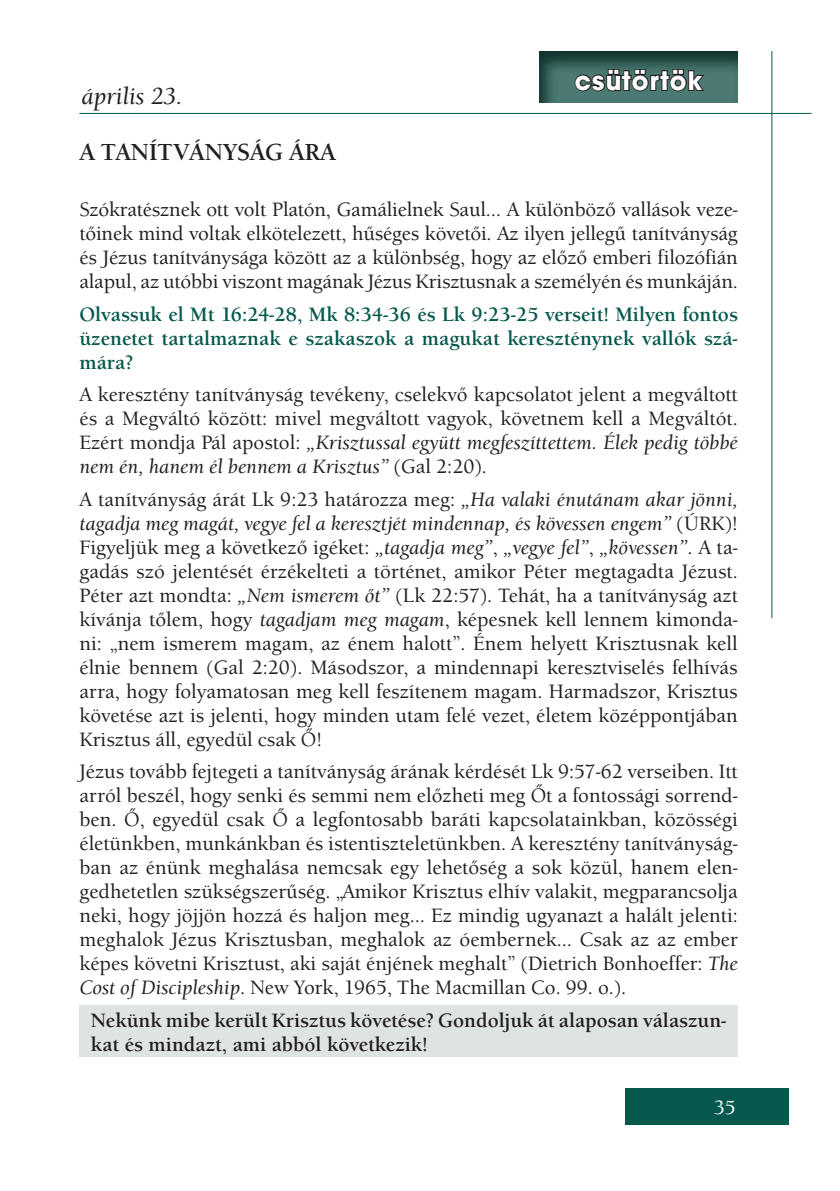
<style>
.page{position:relative;width:840px;height:1191px;background:#fff}
.page>*{position:absolute;margin:0;border:0;box-sizing:border-box;transform-origin:0 0}
.t1{font:700 28px "Avant Gar Got Itc TEE";letter-spacing:.04em;color:#fff}
.t2{font:700 24px "Berkeley Old Sty Itc TEE";color:#231f20}
.t3{font:italic 500 24px "Berkeley Old Sty Itc TEE";color:#231f20}
.t4{font:500 20px/24px "Berkeley Old Sty Itc TEE";color:#231f20;text-align:justify}
.t5{font:700 20px/24px "Berkeley Old Sty Itc TEE";color:#05584c;text-align:justify}
.t6{font:700 20px/24px "Berkeley Old Sty Itc TEE";color:#231f20}
.t7{font:500 20px "Berkeley Old Sty Itc TEE";color:#fff}
.s1{font-style:italic}
</style>
<div class="page">
<div style="left:624px;top:1089px;width:164px;height:36px;background:#05584c"></div>
<hr style="left:79px;top:113px;width:732px;height:1px;background:#05584c">
<hr style="left:771px;top:51px;width:1px;height:567px;background:#05584c">
<svg style="left:539px;top:51px;width:199px;height:52px;background:#356059"></svg>
<div style="left:79px;top:1005px;width:658px;height:51px;background:#dee4e3"></div>
<svg style="left:573px;top:68px;width:133px;height:25px;background:#39534f"></svg>
<p class="t3" style="left:81px;top:82px;width:102px">április 23.</p>
<p class="t2" style="left:79px;top:138px;width:257px">A TANÍTVÁNYSÁG ÁRA</p>
<h1 class="t1" style="left:574px;top:63px;width:128px">csütörtök</h1>
<p class="t4" style="left:79px;top:197px;width:659px">Szókratésznek ott volt Platón, Gamálielnek Saul… A különböző vallások veze&shy;tőinek mind voltak elkötelezett, hűséges követői. Az ilyen jellegű tanítványság és Jézus tanítványsága között az a különbség, hogy az előző emberi filozófián alapul, az utóbbi viszont magának Jézus Krisztusnak a személyén és munkáján.</p>
<p class="t5" style="left:79px;top:302px;width:659px">Olvassuk el Mt 16:24-28, Mk 8:34-36 és Lk 9:23-25 verseit! Milyen fontos üzenetet tartalmaznak e szakaszok a magukat kereszténynek vallók szá&shy;mára?</p>
<p class="t4" style="left:79px;top:382px;width:659px">A keresztény tanítványság tevékeny, cselekvő kapcsolatot jelent a megváltott és a Megváltó között: mivel megváltott vagyok, követnem kell a Megváltót.<br>Ezért mondja Pál apostol: <span class="s1">„Krisztussal együtt megfeszíttettem. Élek pedig többé nem én, hanem él bennem a Krisztus”</span> (Gal 2:20).</p>
<p class="t4" style="left:79px;top:487px;width:659px">A tanítványság árát Lk 9:23 határozza meg: <span class="s1">„Ha valaki énutánam akar jönni, tagadja meg magát, vegye fel a keresztjét mindennap, és kövessen engem”</span> (ÚRK)!<br>Figyeljük meg a következő igéket: <span class="s1">„tagadja meg”</span>, <span class="s1">„vegye fel”</span>, <span class="s1">„kövessen”</span>. A ta&shy;gadás szó jelentését érzékelteti a történet, amikor Péter megtagadta Jézust.<br>Péter azt mondta: <span class="s1">„Nem ismerem őt”</span> (Lk 22:57). Tehát, ha a tanítványság azt kívánja tőlem, hogy <span class="s1">tagadjam meg magam</span>, képesnek kell lennem kimonda&shy;ni: „nem ismerem magam, az énem halott”. Énem helyett Krisztusnak kell élnie bennem (Gal 2:20). Másodszor, a mindennapi keresztviselés felhívás arra, hogy folyamatosan meg kell feszítenem magam. Harmadszor, Krisztus követése azt is jelenti, hogy minden utam felé vezet, életem középpontjában Krisztus áll, egyedül csak Ő!</p>
<p class="t4" style="left:79px;top:759px;width:659px">Jézus tovább fejtegeti a tanítványság árának kérdését Lk 9:57-62 verseiben. Itt arról beszél, hogy senki és semmi nem előzheti meg Őt a fontossági sorrend&shy;ben. Ő, egyedül csak Ő a legfontosabb baráti kapcsolatainkban, közösségi életünkben, munkánkban és istentiszteletünkben. A keresztény tanítványság&shy;ban az énünk meghalása nemcsak egy lehetőség a sok közül, hanem elen&shy;gedhetetlen szükségszerűség. „Amikor Krisztus elhív valakit, megparancsolja neki, hogy jöjjön hozzá és haljon meg… Ez mindig ugyanazt a halált jelenti: meghalok Jézus Krisztusban, meghalok az óembernek… Csak az az ember képes követni Krisztust, aki saját énjének meghalt” (Dietrich Bonhoeffer: <span class="s1">The Cost of Discipleship</span>. New York, 1965, The Macmillan Co. 99. o.).</p>
<p class="t6" style="left:91px;top:1008px;width:636px">Nekünk mibe került Krisztus követése? Gondoljuk át alaposan válaszun&shy;kat és mindazt, ami abból következik!</p>
<p class="t7" style="left:713px;top:1096px;width:24px">35</p>
</div>
